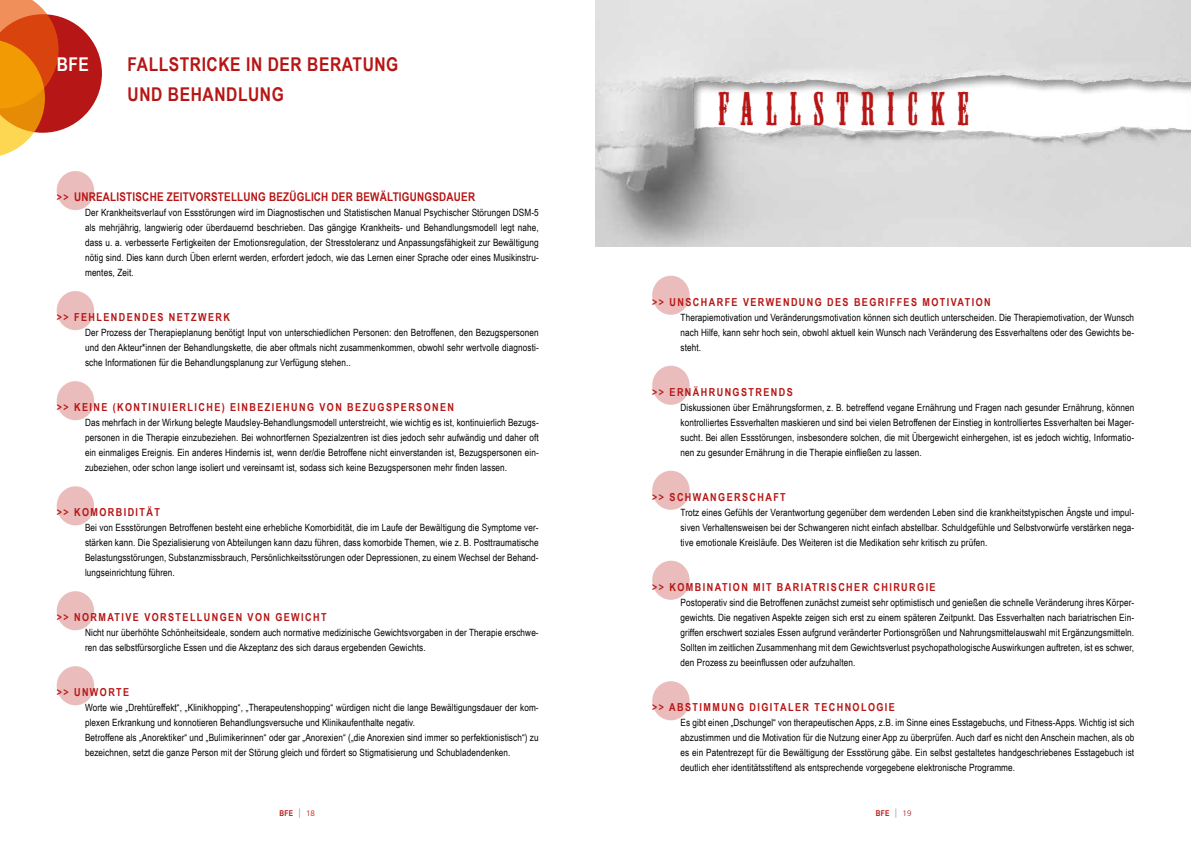
<style>
.page{position:relative;width:1191px;height:842px;background:#fff}
.page>*{position:absolute;margin:0;border:0;box-sizing:border-box;transform-origin:0 0}
.t1{font:44px "Mesquite Std";letter-spacing:.3em;color:#b61615}
.t2{font:700 19px/30px "Arial Narrow";letter-spacing:.03em;color:#b61615}
.t3{font:700 19px "Arial Narrow";color:#fff}
.t4{font:700 12px "Arial Narrow";letter-spacing:.02em;color:#b61615}
.t5{font:700 11px "Arial Narrow";letter-spacing:.13em;color:#b61615}
.t6{font:10px/15px "Arial Narrow";letter-spacing:.01em;color:#000;text-align:justify}
.t7{font:700 8px "Arial Narrow";letter-spacing:.03em;color:#b61615}
.s1{font-size:11px}
.s2{font-family:"Agfa Rotis Sans Serif";font-weight:400;font-size:9px;color:#706f6f}
.s3{font-family:"Frutiger LT Std";font-weight:300}
</style>
<div class="page">
<svg style="left:0;top:0;width:102px;height:156px"></svg>
<div style="left:57px;top:171px;width:37px;height:39px;background:#eabcbc;border-radius:50%"></div>
<div style="left:57px;top:291px;width:37px;height:39px;background:#eabcbc;border-radius:50%"></div>
<div style="left:57px;top:381px;width:37px;height:39px;background:#eabcbc;border-radius:50%"></div>
<div style="left:57px;top:486px;width:37px;height:39px;background:#eabcbc;border-radius:50%"></div>
<div style="left:57px;top:591px;width:37px;height:39px;background:#eabcbc;border-radius:50%"></div>
<div style="left:57px;top:666px;width:37px;height:39px;background:#eabcbc;border-radius:50%"></div>
<div style="left:652px;top:276px;width:37px;height:39px;background:#eabcbc;border-radius:50%"></div>
<div style="left:652px;top:366px;width:37px;height:39px;background:#eabcbc;border-radius:50%"></div>
<div style="left:652px;top:471px;width:37px;height:39px;background:#eabcbc;border-radius:50%"></div>
<div style="left:652px;top:561px;width:37px;height:39px;background:#eabcbc;border-radius:50%"></div>
<div style="left:652px;top:681px;width:37px;height:39px;background:#eabcbc;border-radius:50%"></div>
<img style="left:595px;top:0;width:596px;height:246px">
<h2 class="t3" style="left:57px;top:49px;width:34px">BFE</h2>
<h2 class="t2" style="left:128px;top:48px;width:272px">FALLSTRICKE IN DER BERATUNG<br>UND BEHANDLUNG</h2>
<p class="t4" style="left:57px;top:188px;width:420px"><span class="s1">&gt;&gt;</span> UNREALISTISCHE ZEITVORSTELLUNG BEZÜGLICH DER BEWÄLTIGUNGSDAUER</p>
<p class="t6" style="left:85px;top:205px;width:455px">Der Krankheitsverlauf von Essstörungen wird im Diagnostischen und Statistischen Manual Psychischer Störungen DSM-5 als mehrjährig, langwierig oder überdauernd beschrieben. Das gängige Krankheits- und Behandlungsmodell legt nahe, dass u. a. verbesserte Fertigkeiten der Emotionsregulation, der Stresstoleranz und Anpassungsfähigkeit zur Bewältigung nötig sind. Dies kann durch Üben erlernt werden, erfordert jedoch, wie das Lernen einer Sprache oder eines Musikinstru&shy;mentes, Zeit.</p>
<p class="t5" style="left:57px;top:309px;width:175px">&gt;&gt; FEHLENDENDES NETZWERK</p>
<p class="t6" style="left:85px;top:325px;width:455px">Der Prozess der Therapieplanung benötigt Input von unterschiedlichen Personen: den Betroffenen, den Bezugspersonen und den Akteur*innen der Behandlungskette, die aber oftmals nicht zusammenkommen, obwohl sehr wertvolle diagnosti&shy;sche Informationen für die Behandlungsplanung zur Verfügung stehen..</p>
<p class="t5" style="left:57px;top:399px;width:399px">&gt;&gt; KEINE (KONTINUIERLICHE) EINBEZIEHUNG VON BEZUGSPERSONEN</p>
<p class="t6" style="left:85px;top:415px;width:455px">Das mehrfach in der Wirkung belegte Maudsley-Behandlungsmodell unterstreicht, wie wichtig es ist, kontinuierlich Bezugs&shy;personen in die Therapie einzubeziehen. Bei wohnortfernen Spezialzentren ist dies jedoch sehr aufwändig und daher oft ein einmaliges Ereignis. Ein anderes Hindernis ist, wenn der/die Betroffene nicht einverstanden ist, Bezugspersonen ein&shy;zubeziehen, oder schon lange isoliert und vereinsamt ist, sodass sich keine Bezugspersonen mehr finden lassen.</p>
<p class="t5" style="left:57px;top:504px;width:105px">&gt;&gt; KOMORBIDITÄT</p>
<p class="t6" style="left:85px;top:520px;width:455px">Bei von Essstörungen Betroffenen besteht eine erhebliche Komorbidität, die im Laufe der Bewältigung die Symptome ver&shy;stärken kann. Die Spezialisierung von Abteilungen kann dazu führen, dass komorbide Themen, wie z. B. Posttraumatische Belastungsstörungen, Substanzmissbrauch, Persönlichkeitsstörungen oder Depressionen, zu einem Wechsel der Behand&shy;lungseinrichtung führen.</p>
<p class="t5" style="left:57px;top:609px;width:271px">&gt;&gt; NORMATIVE VORSTELLUNGEN VON GEWICHT</p>
<p class="t6" style="left:85px;top:625px;width:455px">Nicht nur überhöhte Schönheitsideale, sondern auch normative medizinische Gewichtsvorgaben in der Therapie erschwe&shy;ren das selbstfürsorgliche Essen und die Akzeptanz des sich daraus ergebenden Gewichts.</p>
<p class="t5" style="left:57px;top:684px;width:74px">&gt;&gt; UNWORTE</p>
<p class="t6" style="left:85px;top:700px;width:455px;text-align:left">Worte wie „Drehtüreffekt“, „Klinikhopping“, „Therapeutenshopping“ würdigen nicht die lange Bewältigungsdauer der kom&shy;plexen Erkrankung und konnotieren Behandlungsversuche und Klinikaufenthalte negativ.<br>Betroffene als „Anorektiker“ und „Bulimikerinnen“ oder gar „Anorexien“ („die Anorexien sind immer so perfektionistisch“) zu bezeichnen, setzt die ganze Person mit der Störung gleich und fördert so Stigmatisierung und Schubladendenken.</p>
<h1 class="t1" style="left:718px;top:85px;width:252px">FALLSTRICKE</h1>
<p class="t5" style="left:652px;top:294px;width:340px">&gt;&gt; UNSCHARFE VERWENDUNG DES BEGRIFFES MOTIVATION</p>
<p class="t6" style="left:680px;top:310px;width:455px">Therapiemotivation und Veränderungsmotivation können sich deutlich unterscheiden. Die Therapiemotivation, der Wunsch nach Hilfe, kann sehr hoch sein, obwohl aktuell kein Wunsch nach Veränderung des Essverhaltens oder des Gewichts be&shy;steht.</p>
<p class="t5" style="left:652px;top:384px;width:142px">&gt;&gt; ERNÄHRUNGSTRENDS</p>
<p class="t6" style="left:680px;top:400px;width:455px">Diskussionen über Ernährungsformen, z. B. betreffend vegane Ernährung und Fragen nach gesunder Ernährung, können kontrolliertes Essverhalten maskieren und sind bei vielen Betroffenen der Einstieg in kontrolliertes Essverhalten bei Mager&shy;sucht. Bei allen Essstörungen, insbesondere solchen, die mit Übergewicht einhergehen, ist es jedoch wichtig, Informatio&shy;nen zu gesunder Ernährung in die Therapie einfließen zu lassen.</p>
<p class="t5" style="left:652px;top:489px;width:135px">&gt;&gt; SCHWANGERSCHAFT</p>
<p class="t6" style="left:680px;top:505px;width:455px">Trotz eines Gefühls der Verantwortung gegenüber dem werdenden Leben sind die krankheitstypischen Ängste und impul&shy;siven Verhaltensweisen bei der Schwangeren nicht einfach abstellbar. Schuldgefühle und Selbstvorwürfe verstärken nega&shy;tive emotionale Kreisläufe. Des Weiteren ist die Medikation sehr kritisch zu prüfen.</p>
<p class="t5" style="left:652px;top:579px;width:285px">&gt;&gt; KOMBINATION MIT BARIATRISCHER CHIRURGIE</p>
<p class="t6" style="left:680px;top:595px;width:455px">Postoperativ sind die Betroffenen zunächst zumeist sehr optimistisch und genießen die schnelle Veränderung ihres Körper&shy;gewichts. Die negativen Aspekte zeigen sich erst zu einem späteren Zeitpunkt. Das Essverhalten nach bariatrischen Ein&shy;griffen erschwert soziales Essen aufgrund veränderter Portionsgrößen und Nahrungsmittelauswahl mit Ergänzungsmitteln.<br>Sollten im zeitlichen Zusammenhang mit dem Gewichtsverlust psychopathologische Auswirkungen auftreten, ist es schwer, den Prozess zu beeinflussen oder aufzuhalten.</p>
<p class="t5" style="left:652px;top:699px;width:244px">&gt;&gt; ABSTIMMUNG DIGITALER TECHNOLOGIE</p>
<p class="t6" style="left:680px;top:715px;width:455px">Es gibt einen „Dschungel“ von therapeutischen Apps, z.B. im Sinne eines Esstagebuchs, und Fitness-Apps. Wichtig ist sich abzustimmen und die Motivation für die Nutzung einer App zu überprüfen. Auch darf es nicht den Anschein machen, als ob es ein Patentrezept für die Bewältigung der Essstörung gäbe. Ein selbst gestaltetes handgeschriebenes Esstagebuch ist deutlich eher identitätsstiftend als entsprechende vorgegebene elektronische Programme.</p>
<p class="t7" style="left:279px;top:807px;width:37px">BFE <span class="s2">|</span> <span class="s3">18</span></p>
<p class="t7" style="left:876px;top:807px;width:37px">BFE <span class="s2">|</span> <span class="s3">19</span></p>
</div>
